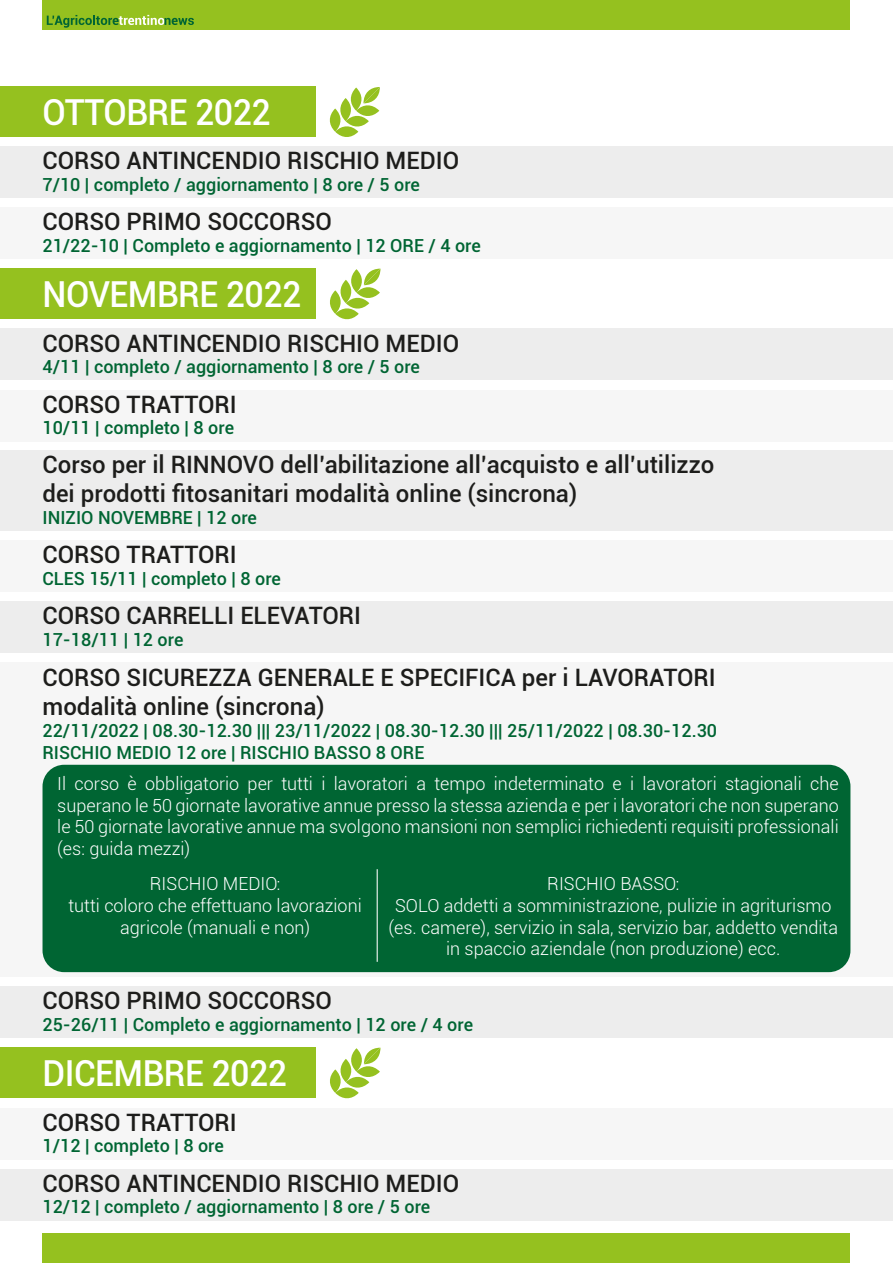
<style>
.page{position:relative;width:893px;height:1263px;background:#fff}
.page>*{position:absolute;margin:0;border:0;box-sizing:border-box;transform-origin:0 0}
.t1{font:500 35.85px "Roboto";letter-spacing:-.015em;color:#fff;scale:.95 1}
.t2{font:500 24px/28.8px "Roboto";color:#1d1d1b}
.t3{font:300 18px/21.6px "Roboto";color:#fff;text-align:center}
.t4{font:500 18px/21.6px "Roboto";color:#006533}
</style>
<div class="page">
<div style="left:43px;top:0;width:807px;height:30px;background:#95c11f"></div>
<svg style="left:47px;top:15px;width:147px;height:13px"></svg>
<div style="left:43px;top:1233px;width:807px;height:30px;background:#95c11f"></div>
<svg style="left:329px;top:87px;width:51px;height:50px"></svg>
<div style="left:0;top:86px;width:316px;height:51px;background:#95c11f"></div>
<svg style="left:330px;top:269px;width:50px;height:51px"></svg>
<div style="left:0;top:269px;width:316px;height:50px;background:#95c11f"></div>
<svg style="left:330px;top:1048px;width:50px;height:51px"></svg>
<div style="left:0;top:1048px;width:316px;height:50px;background:#95c11f"></div>
<div style="left:0;top:208px;width:893px;height:51px;background:#f6f6f6"></div>
<div style="left:0;top:147px;width:893px;height:51px;background:#ededed"></div>
<div style="left:0;top:1108px;width:893px;height:51px;background:#f6f6f6"></div>
<div style="left:0;top:1169px;width:893px;height:51px;background:#ededed"></div>
<div style="left:0;top:329px;width:893px;height:51px;background:#ededed"></div>
<div style="left:0;top:390px;width:893px;height:51px;background:#f6f6f6"></div>
<div style="left:0;top:540px;width:893px;height:52px;background:#f6f6f6"></div>
<div style="left:0;top:601px;width:893px;height:52px;background:#ededed"></div>
<div style="left:0;top:987px;width:893px;height:51px;background:#ededed"></div>
<div style="left:0;top:451px;width:893px;height:80px;background:#ededed"></div>
<div style="left:0;top:662px;width:893px;height:315px;background:#f6f6f6"></div>
<div style="left:43px;top:765px;width:807px;height:207px;background:#006533;border-radius:22px"></div>
<hr style="left:377px;top:869px;width:1px;height:93px;background:#fff">
<h1 class="t1" style="left:42px;top:87px;width:242px">OTTOBRE 2022</h1>
<h2 class="t2" style="left:42px;top:145px;width:418px">CORSO ANTINCENDIO RISCHIO MEDIO</h2>
<p class="t4" style="left:42px;top:173px;width:379px">7/10 | completo / aggiornamento | 8 ore / 5 ore</p>
<h2 class="t2" style="left:42px;top:206px;width:291px">CORSO PRIMO SOCCORSO</h2>
<p class="t4" style="left:42px;top:234px;width:440px">21/22-10 | Completo e aggiornamento | 12 ORE / 4 ore</p>
<h1 class="t1" style="left:43px;top:269px;width:274px">NOVEMBRE 2022</h1>
<h2 class="t2" style="left:43px;top:328px;width:418px">CORSO ANTINCENDIO RISCHIO MEDIO</h2>
<p class="t4" style="left:43px;top:355px;width:379px">4/11 | completo / aggiornamento | 8 ore / 5 ore</p>
<h2 class="t2" style="left:43px;top:389px;width:196px">CORSO TRATTORI</h2>
<p class="t4" style="left:43px;top:416px;width:193px">10/11 | completo | 8 ore</p>
<h2 class="t2" style="left:43px;top:450px;width:673px">Corso per il RINNOVO dell’abilitazione all’acquisto e all’utilizzo dei prodotti fitosanitari modalità online (sincrona)</h2>
<p class="t4" style="left:43px;top:506px;width:216px">INIZIO NOVEMBRE | 12 ore</p>
<h2 class="t2" style="left:43px;top:539px;width:196px">CORSO TRATTORI</h2>
<p class="t4" style="left:43px;top:567px;width:240px">CLES 15/11 | completo | 8 ore</p>
<h2 class="t2" style="left:43px;top:600px;width:320px">CORSO CARRELLI ELEVATORI</h2>
<p class="t4" style="left:43px;top:628px;width:142px">17-18/11 | 12 ore</p>
<h2 class="t2" style="left:43px;top:663px;width:675px">CORSO SICUREZZA GENERALE E SPECIFICA per i LAVORATORI modalità online (sincrona)</h2>
<p class="t4" style="left:43px;top:719px;width:676px">22/11/2022 | 08.30-12.30 ||| 23/11/2022 | 08.30-12.30 ||| 25/11/2022 | 08.30-12.30<br>RISCHIO MEDIO 12 ore | RISCHIO BASSO 8 ORE</p>
<p class="t3" style="left:57px;top:772px;width:783px;text-align:justify">Il corso è obbligatorio per tutti i lavoratori a tempo indeterminato e i lavoratori stagionali che superano le 50 giornate lavorative annue presso la stessa azienda e per i lavoratori che non superano le 50 giornate lavorative annue ma svolgono mansioni non semplici richiedenti requisiti professionali (es: guida mezzi)</p>
<p class="t3" style="left:68px;top:872px;width:295px">RISCHIO MEDIO:<br>tutti coloro che effettuano lavorazioni agricole (manuali e non)</p>
<p class="t3" style="left:388px;top:872px;width:451px">RISCHIO BASSO:<br>SOLO addetti a somministrazione, pulizie in agriturismo (es. camere), servizio in sala, servizio bar, addetto vendita in spaccio aziendale (non produzione) ecc.</p>
<h2 class="t2" style="left:43px;top:985px;width:291px">CORSO PRIMO SOCCORSO</h2>
<p class="t4" style="left:43px;top:1013px;width:432px">25-26/11 | Completo e aggiornamento | 12 ore / 4 ore</p>
<h1 class="t1" style="left:43px;top:1048px;width:259px">DICEMBRE 2022</h1>
<h2 class="t2" style="left:43px;top:1107px;width:196px">CORSO TRATTORI</h2>
<p class="t4" style="left:43px;top:1134px;width:183px">1/12 | completo | 8 ore</p>
<h2 class="t2" style="left:43px;top:1168px;width:418px">CORSO ANTINCENDIO RISCHIO MEDIO</h2>
<p class="t4" style="left:43px;top:1195px;width:389px">12/12 | completo / aggiornamento | 8 ore / 5 ore</p>
</div>
